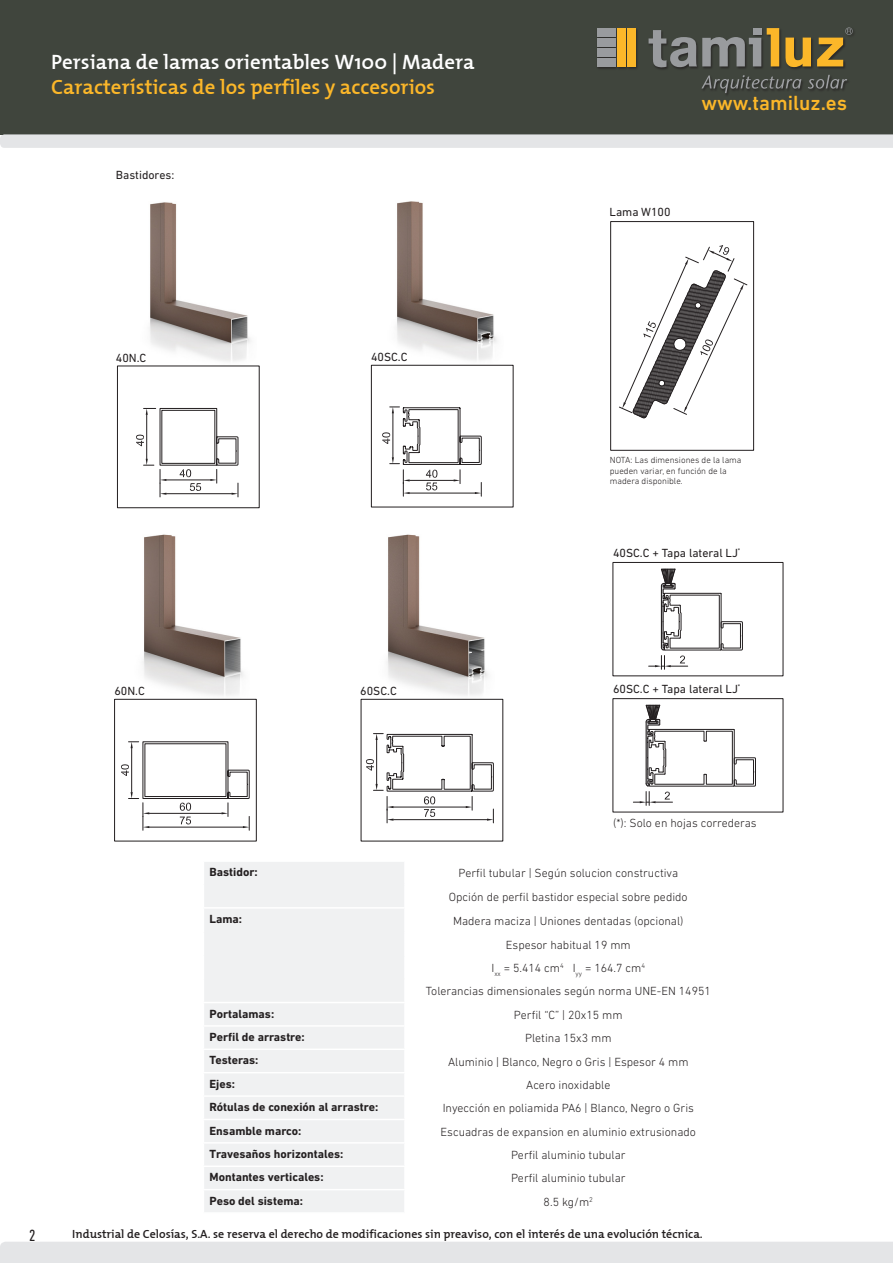
<style>
.page{position:relative;width:893px;height:1263px;background:#fff}
.page>*{position:absolute;margin:0;border:0;box-sizing:border-box;transform-origin:0 0}
.t1{font:600 21px "The Mix";color:#fcb729}
.t2{font:600 21px "The Mix";color:#fff}
.t3{font:500 20.85px "DIN Next LT Pro";color:#fcb729}
.t4{font:condensed 16.5px "DIN Next LT Pro";color:#231f20}
.t5{font:300 12px "DIN Next LT Pro";color:#231f20}
.t6{font:700 12px "DIN Next LT Pro";color:#231f20}
.t7{font:600 12px "The Mix";color:#231f20}
.t8{font:12px "DIN Next LT Pro";color:#231f20}
.t9{font:300 9px/10.8px "DIN Next LT Pro";color:#231f20}
</style>
<div class="page">
<div style="left:0;top:0;width:893px;height:135px;background:#40453d"></div>
<div style="left:0;top:1242px;width:893px;height:21px;background:#e4e5e7"></div>
<svg style="left:0;top:134px;width:893px;height:14px;background:#dfe0e1"></svg>
<img style="left:150px;top:202px;width:101px;height:160px">
<img style="left:143px;top:534px;width:101px;height:162px">
<img style="left:396px;top:201px;width:101px;height:160px">
<img style="left:387px;top:534px;width:101px;height:162px">
<svg style="left:136px;top:408px;width:103px;height:89px"></svg>
<div style="left:117px;top:366px;width:142px;height:142px;border:1px solid #231f20"></div>
<svg style="left:121px;top:741px;width:129px;height:89px"></svg>
<div style="left:114px;top:699px;width:142px;height:142px;border:1px solid #231f20"></div>
<svg style="left:371px;top:365px;width:142px;height:142px"></svg>
<svg style="left:361px;top:699px;width:142px;height:142px"></svg>
<svg style="left:610px;top:221px;width:145px;height:230px"></svg>
<div style="left:204px;top:862px;width:200px;height:350px;background:#f0f1f2"></div>
<hr style="left:203px;top:907px;width:202px;height:2px;background:#fff">
<hr style="left:203px;top:1002px;width:202px;height:1px;background:#fff">
<hr style="left:203px;top:1025px;width:202px;height:2px;background:#fff">
<hr style="left:203px;top:1048px;width:202px;height:2px;background:#fff">
<hr style="left:203px;top:1072px;width:202px;height:1px;background:#fff">
<hr style="left:203px;top:1095px;width:202px;height:2px;background:#fff">
<hr style="left:203px;top:1119px;width:202px;height:1px;background:#fff">
<hr style="left:203px;top:1142px;width:202px;height:1px;background:#fff">
<hr style="left:203px;top:1165px;width:202px;height:2px;background:#fff">
<hr style="left:203px;top:1189px;width:202px;height:1px;background:#fff">
<div style="left:596px;top:27px;width:260px;height:70px;background:#231f20;opacity:.75"></div>
<svg style="left:701px;top:75px;width:100px;height:18px"></svg>
<svg style="left:808px;top:75px;width:39px;height:14px"></svg>
<div style="left:597px;top:58px;width:19px;height:9px;background:#999b9e"></div>
<div style="left:597px;top:28px;width:19px;height:9px;background:#999b9e"></div>
<div style="left:597px;top:38px;width:19px;height:9px;background:#999b9e"></div>
<div style="left:597px;top:48px;width:19px;height:9px;background:#999b9e"></div>
<div style="left:617px;top:28px;width:9px;height:39px;background:#fcb729"></div>
<div style="left:627px;top:28px;width:9px;height:39px;background:#fcb729"></div>
<svg style="left:817px;top:27px;width:36px;height:39px"></svg>
<svg style="left:785px;top:38px;width:26px;height:29px"></svg>
<svg style="left:767px;top:28px;width:12px;height:38px"></svg>
<svg style="left:649px;top:30px;width:112px;height:38px"></svg>
<div style="left:753px;top:28px;width:8px;height:7px;background:#999b9e"></div>
<svg style="left:612px;top:562px;width:172px;height:251px"></svg>
<p class="t2" style="left:51px;top:44px;width:425px">Persiana de lamas orientables W100 | Madera</p>
<p class="t1" style="left:51px;top:69px;width:386px">Características de los perfiles y accesorios</p>
<p class="t8" style="left:116px;top:168px;width:60px">Bastidores:</p>
<p class="t8" style="left:116px;top:351px;width:32px">40N.C</p>
<p class="t8" style="left:114px;top:684px;width:32px">60N.C</p>
<p class="t8" style="left:371px;top:350px;width:38px">40SC.C</p>
<p class="t8" style="left:360px;top:684px;width:38px">60SC.C</p>
<p class="t3" style="left:701px;top:91px;width:147px">www.tamiluz.es</p>
<p class="t8" style="left:610px;top:205px;width:63px">Lama W100</p>
<p class="t9" style="left:610px;top:454px;width:133px">NOTA: Las dimensiones de la lama pueden variar, en función de la madera disponible.</p>
<p class="t8" style="left:613px;top:546px;width:129px">40SC.C + Tapa lateral LJ<sup>*</sup></p>
<p class="t8" style="left:613px;top:682px;width:129px">60SC.C + Tapa lateral LJ<sup>*</sup></p>
<p class="t5" style="left:613px;top:815px;width:145px">(*): Solo en hojas correderas</p>
<p class="t6" style="left:210px;top:865px;width:50px">Bastidor:</p>
<p class="t5" style="left:458px;top:866px;width:221px">Perfil tubular | Según solucion constructiva</p>
<p class="t5" style="left:449px;top:890px;width:240px">Opción de perfil bastidor especial sobre pedido</p>
<p class="t6" style="left:210px;top:912px;width:34px">Lama:</p>
<p class="t5" style="left:453px;top:914px;width:232px">Madera maciza | Uniones dentadas (opcional)</p>
<p class="t5" style="left:506px;top:937px;width:126px">Espesor habitual 19 mm</p>
<p class="t5" style="left:491px;top:961px;width:155px">I<sub>xx</sub> = 5.414 cm<sup>4</sup> I<sub>yy</sub> = 164.7 cm<sup>4</sup></p>
<p class="t5" style="left:426px;top:984px;width:286px">Tolerancias dimensionales según norma UNE-EN 14951</p>
<p class="t6" style="left:210px;top:1006px;width:66px">Portalamas:</p>
<p class="t5" style="left:514px;top:1008px;width:110px">Perfil “C” | 20x15 mm</p>
<p class="t6" style="left:210px;top:1030px;width:97px">Perfil de arrastre:</p>
<p class="t5" style="left:525px;top:1031px;width:88px">Pletina 15x3 mm</p>
<p class="t6" style="left:210px;top:1053px;width:50px">Testeras:</p>
<p class="t5" style="left:448px;top:1054px;width:242px">Aluminio | Blanco, Negro o Gris | Espesor 4 mm</p>
<p class="t6" style="left:210px;top:1077px;width:27px">Ejes:</p>
<p class="t5" style="left:526px;top:1078px;width:86px">Acero inoxidable</p>
<p class="t6" style="left:210px;top:1100px;width:170px">Rótulas de conexión al arrastre:</p>
<p class="t5" style="left:443px;top:1101px;width:253px">Inyección en poliamida PA6 | Blanco, Negro o Gris</p>
<p class="t6" style="left:210px;top:1123px;width:93px">Ensamble marco:</p>
<p class="t5" style="left:441px;top:1125px;width:257px">Escuadras de expansion en aluminio extrusionado</p>
<p class="t6" style="left:210px;top:1147px;width:135px">Travesaños horizontales:</p>
<p class="t5" style="left:511px;top:1148px;width:116px">Perfil aluminio tubular</p>
<p class="t6" style="left:210px;top:1170px;width:116px">Montantes verticales:</p>
<p class="t5" style="left:511px;top:1171px;width:116px">Perfil aluminio tubular</p>
<p class="t6" style="left:210px;top:1193px;width:95px">Peso del sistema:</p>
<p class="t5" style="left:544px;top:1195px;width:51px">8.5 kg/m<sup>2</sup></p>
<p class="t4" style="left:29px;top:1226px;width:8px">2</p>
<p class="t7" style="left:72px;top:1224px;width:632px">Industrial de Celosías, S.A. se reserva el derecho de modificaciones sin preaviso, con el interés de una evolución técnica.</p>
</div>
